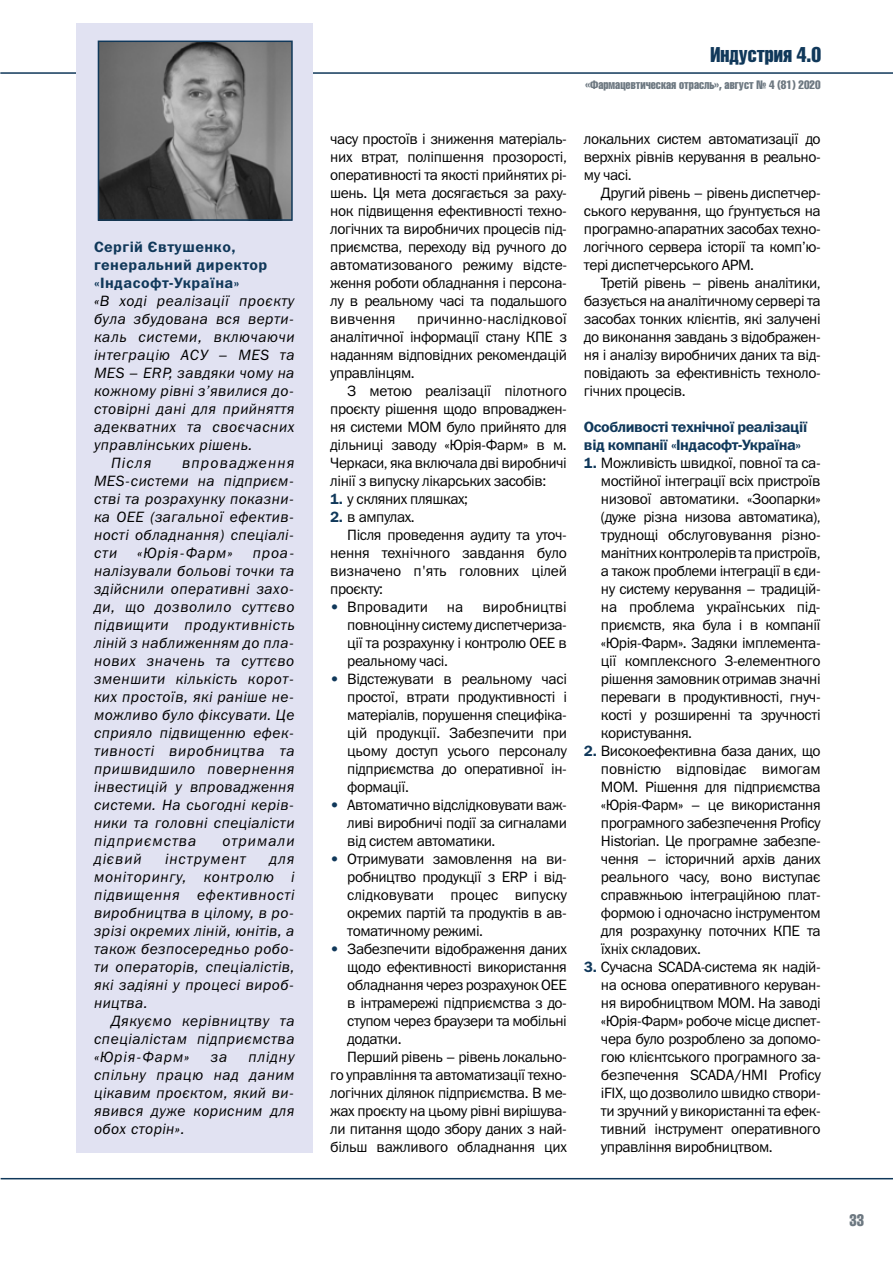
<style>
.page{position:relative;width:893px;height:1263px;background:#fff}
.page>*{position:absolute;margin:0;border:0;box-sizing:border-box;transform-origin:0 0}
.t1{font:21px "Helios Compressed";color:#10385a}
.t2{font:16.5px "Helios Compressed";color:#6d7881;scale:.95 1}
.t3{font:15px/18px "Franklin Gothic Book C";letter-spacing:-.03em;color:#000;text-align:justify}
.t4{font:italic 15px/18px "Franklin Gothic Book C";letter-spacing:.03em;color:#000;text-align:justify}
.t5{font:15px/18px "Franklin Gothic Demi C";letter-spacing:-.03em;color:#10385a}
.t6{font:15px/18px "Franklin Gothic Demi C";letter-spacing:.03em;color:#10385a}
.t7{font:15px "Franklin Gothic Book C";color:#000}
.t8{font:italic 15px "Franklin Gothic Book C";letter-spacing:.06em;color:#000}
.t9{font:italic 15px "Franklin Gothic Book C";letter-spacing:.065em;color:#000}
.t10{font:italic 15px "Franklin Gothic Book C";letter-spacing:.07em;color:#000}
.t11{font:12px "Helios Compressed";color:#6d7881}
.s1{font-family:"Franklin Gothic Demi C";color:#10385a}
.s2{color:#10385a}
</style>
<div class="page">
<hr style="left:1px;top:1178px;width:892px;height:1px;background:#10385a">
<hr style="left:0;top:72px;width:893px;height:2px;background:#10385a">
<div style="left:76px;top:23px;width:237px;height:1129px;background:#e1e2f2"></div>
<img style="left:101px;top:44px;width:189px;height:174px">
<div style="left:98px;top:41px;width:195px;height:180px;border:2px solid #10385a"></div>
<p class="t6" style="left:94px;top:238px;width:175px">Сергій Євтушенко, генеральний директор «Індасофт-Україна»</p>
<p class="t4" style="left:94px;top:292px;width:202px">«В ході реалізації проєкту</p>
<p class="t4" style="left:94px;top:310px;width:202px">була збудована вся верти-</p>
<p class="t4" style="left:94px;top:328px;width:202px">каль системи, включаючи</p>
<p class="t4" style="left:94px;top:346px;width:202px">інтеграцію АСУ – MES та</p>
<p class="t4" style="left:94px;top:364px;width:202px">MES – ERP, завдяки чому на</p>
<p class="t4" style="left:94px;top:382px;width:202px">кожному рівні з’явилися до-</p>
<p class="t4" style="left:94px;top:400px;width:202px">стовірні дані для прийняття</p>
<p class="t4" style="left:94px;top:418px;width:202px">адекватних та своєчасних</p>
<p class="t4" style="left:94px;top:436px;width:160px">управлінських рішень.</p>
<p class="t4" style="left:111px;top:454px;width:42px">Після</p>
<p class="t4" style="left:94px;top:454px;width:202px;text-indent:88px">впровадження MES-системи на підприєм&shy;стві та розрахунку показни&shy;ка OEE (загальної ефектив&shy;ності обладнання) спеціалі&shy;сти</p>
<p class="t8" style="left:137px;top:545px;width:97px">«Юрія-Фарм»</p>
<p class="t4" style="left:94px;top:544px;width:202px;text-indent:159px">проа&shy;налізували больові точки та здійснили оперативні захо&shy;ди, що дозволило суттєво підвищити продуктивність ліній з наближенням до пла&shy;нових значень та суттєво зменшити кількість корот&shy;ких простоїв, які раніше не&shy;можливо було фіксувати. Це сприяло підвищенню ефек&shy;тивності виробництва та пришвидшило повернення інвестицій у впровадження системи. На сьогодні керів&shy;ники та головні спеціалісти підприємства</p>
<p class="t10" style="left:223px;top:833px;width:74px">отримали</p>
<p class="t4" style="left:94px;top:850px;width:49px">дієвий</p>
<p class="t9" style="left:165px;top:851px;width:82px">інструмент</p>
<p class="t4" style="left:94px;top:850px;width:202px;text-indent:175px">для моніторингу, контролю і підвищення ефективності виробництва в цілому, в ро&shy;зрізі окремих ліній, юнітів, а також безпосередньо робо&shy;ти операторів, спеціалістів, які задіяні у процесі вироб&shy;ництва.</p>
<p class="t4" style="left:94px;top:1012px;width:202px;text-indent:17px">Дякуємо керівництву та спеціалістам підприємства «Юрія-Фарм»</p>
<p class="t4" style="left:94px;top:1048px;width:202px;text-indent:154px">плідну спільну працю над даним цікавим проєктом, який ви&shy;явився дуже корисним для обох сторін».</p>
<p class="t4" style="left:211px;top:1048px;width:18px">за</p>
<h1 class="t1" style="left:711px;top:42px;width:112px">Индустрия 4.0</h1>
<p class="t11" style="left:586px;top:77px;width:237px">«Фармацевтическая отрасль», август № 4 (81) 2020</p>
<p class="t3" style="left:330px;top:130px;width:238px">часу простоїв і зниження матеріаль&shy;них втрат, поліпшення прозорості, оперативності та якості прийнятих рі&shy;шень. Ця мета досягається за раху&shy;нок підвищення ефективності техно&shy;логічних та виробничих процесів під&shy;приємства, переходу від ручного до автоматизованого режиму відсте&shy;ження роботи обладнання і персона&shy;лу в реальному часі та подальшого вивчення</p>
<p class="t3" style="left:330px;top:310px;width:238px;text-indent:87px">причинно-наслідкової аналітичної інформації стану КПЕ з наданням відповідних рекомендацій управлінцям.</p>
<p class="t3" style="left:330px;top:382px;width:238px;text-indent:17px">З метою реалізації пілотного проєкту рішення щодо впроваджен&shy;ня системи МОМ було прийнято для дільниці заводу «Юрія-Фарм» в м.<br>Черкаси, яка включала дві виробничі лінії з випуску лікарських засобів:</p>
<p class="t3" style="left:330px;top:490px;width:139px"><span class="s1">1.</span> у скляних пляшках;</p>
<p class="t3" style="left:330px;top:508px;width:86px"><span class="s1">2.</span> в ампулах.</p>
<p class="t3" style="left:347px;top:526px;width:221px">Після проведення аудиту та уточ-</p>
<p class="t3" style="left:330px;top:544px;width:238px">нення технічного завдання було</p>
<p class="t3" style="left:330px;top:562px;width:238px">визначено п'ять головних цілей</p>
<p class="t3" style="left:330px;top:580px;width:54px">проєкту:</p>
<p class="t7" style="left:330px;top:599px;width:99px"><span class="s2">•</span> Впровадити</p>
<p class="t3" style="left:447px;top:598px;width:18px">на</p>
<p class="t3" style="left:347px;top:598px;width:221px;text-indent:135px">виробництві повноцінну систему диспетчериза&shy;ції та розрахунку і контролю OEE в реальному часі.</p>
<p class="t3" style="left:347px;top:670px;width:221px;text-indent:-17px"><span class="s2">•</span> Відстежувати в реальному часі простої, втрати продуктивності і матеріалів, порушення специфіка&shy;цій продукції. Забезпечити при цьому доступ усього персоналу підприємства до оперативної ін&shy;формації.</p>
<p class="t3" style="left:347px;top:796px;width:221px;text-indent:-17px"><span class="s2">•</span> Автоматично відслідковувати важ&shy;ливі виробничі події за сигналами від систем автоматики.</p>
<p class="t3" style="left:347px;top:850px;width:221px;text-indent:-17px"><span class="s2">•</span> Отримувати замовлення на ви&shy;робництво продукції з ERP і від&shy;слідковувати процес випуску окремих партій та продуктів в ав&shy;томатичному режимі.</p>
<p class="t3" style="left:330px;top:940px;width:238px"><span class="s2">•</span> Забезпечити відображення даних</p>
<p class="t3" style="left:347px;top:958px;width:221px">щодо ефективності використання</p>
<p class="t3" style="left:347px;top:976px;width:221px">обладнання через розрахунок OEE</p>
<p class="t3" style="left:347px;top:994px;width:221px">в інтрамережі підприємства з до-</p>
<p class="t3" style="left:347px;top:1012px;width:221px">ступом через браузери та мобільні</p>
<p class="t3" style="left:347px;top:1030px;width:56px">додатки.</p>
<p class="t3" style="left:347px;top:1048px;width:221px">Перший рівень – рівень локально-</p>
<p class="t3" style="left:330px;top:1066px;width:238px">го управління та автоматизації техно-</p>
<p class="t3" style="left:330px;top:1084px;width:238px">логічних ділянок підприємства. В ме-</p>
<p class="t3" style="left:330px;top:1102px;width:238px">жах проєкту на цьому рівні вирішува-</p>
<p class="t3" style="left:330px;top:1120px;width:238px">ли питання щодо збору даних з най-</p>
<p class="t3" style="left:330px;top:1138px;width:238px">більш важливого обладнання цих</p>
<p class="t3" style="left:584px;top:130px;width:238px">локальних систем автоматизації до верхніх рівнів керування в реально&shy;му часі.</p>
<p class="t3" style="left:584px;top:184px;width:238px;text-indent:17px">Другий рівень – рівень диспетчер&shy;ського керування, що ѓрунтується на програмно-апаратних засобах техно&shy;логічного сервера історії та комп’ю&shy;тері диспетчерського АРМ.</p>
<p class="t3" style="left:584px;top:274px;width:238px;text-indent:17px">Третій рівень – рівень аналітики, базується на аналітичному сервері та засобах тонких клієнтів, які залучені до виконання завдань з відображен&shy;ня і аналізу виробничих даних та від&shy;повідають за ефективність техноло&shy;гічних процесів.</p>
<p class="t5" style="left:584px;top:418px;width:225px">Особливості технічної реалізації від компанії «Індасофт-Україна»</p>
<p class="t3" style="left:601px;top:454px;width:221px;text-indent:-17px"><span class="s1">1.</span> Можливість швидкої, повної та са&shy;мостійної інтеграції всіх пристроїв низової автоматики. «Зоопарки» (дуже різна низова автоматика), труднощі обслуговування різно&shy;манітних контролерів та пристроїв, а також проблеми інтеграції в єди&shy;ну систему керування – традицій&shy;на проблема українських під&shy;приємств, яка була і в компанії «Юрія-Фарм». Задяки імплемента&shy;ції комплексного 3-елементного рішення замовник отримав значні переваги в продуктивності, гнуч&shy;кості у розширенні та зручності користування.</p>
<p class="t3" style="left:601px;top:742px;width:221px;text-indent:-17px"><span class="s1">2.</span> Високоефективна база даних, що повністю відповідає вимогам МОМ. Рішення для підприємства «Юрія-Фарм» – це використання програмного забезпечення Proficy Historian. Це програмне забезпе&shy;чення – історичний архів даних реального часу, воно виступає справжньою інтеграційною плат&shy;формою і одночасно інструментом для розрахунку поточних КПЕ та їхніх складових.</p>
<p class="t3" style="left:601px;top:958px;width:221px;text-indent:-17px"><span class="s1">3.</span> Сучасна SCADA-система як надій&shy;на основа оперативного керуван&shy;ня виробництвом МОМ. На заводі «Юрія-Фарм» робоче місце диспет&shy;чера було розроблено за допомо&shy;гою клієнтського програмного за&shy;безпечення SCADA/HMI Proficy iFIX, що дозволило швидко створи&shy;ти зручний у використанні та ефек&shy;тивний інструмент оперативного управління виробництвом.</p>
<p class="t2" style="left:850px;top:1210px;width:17px">33</p>
</div>
